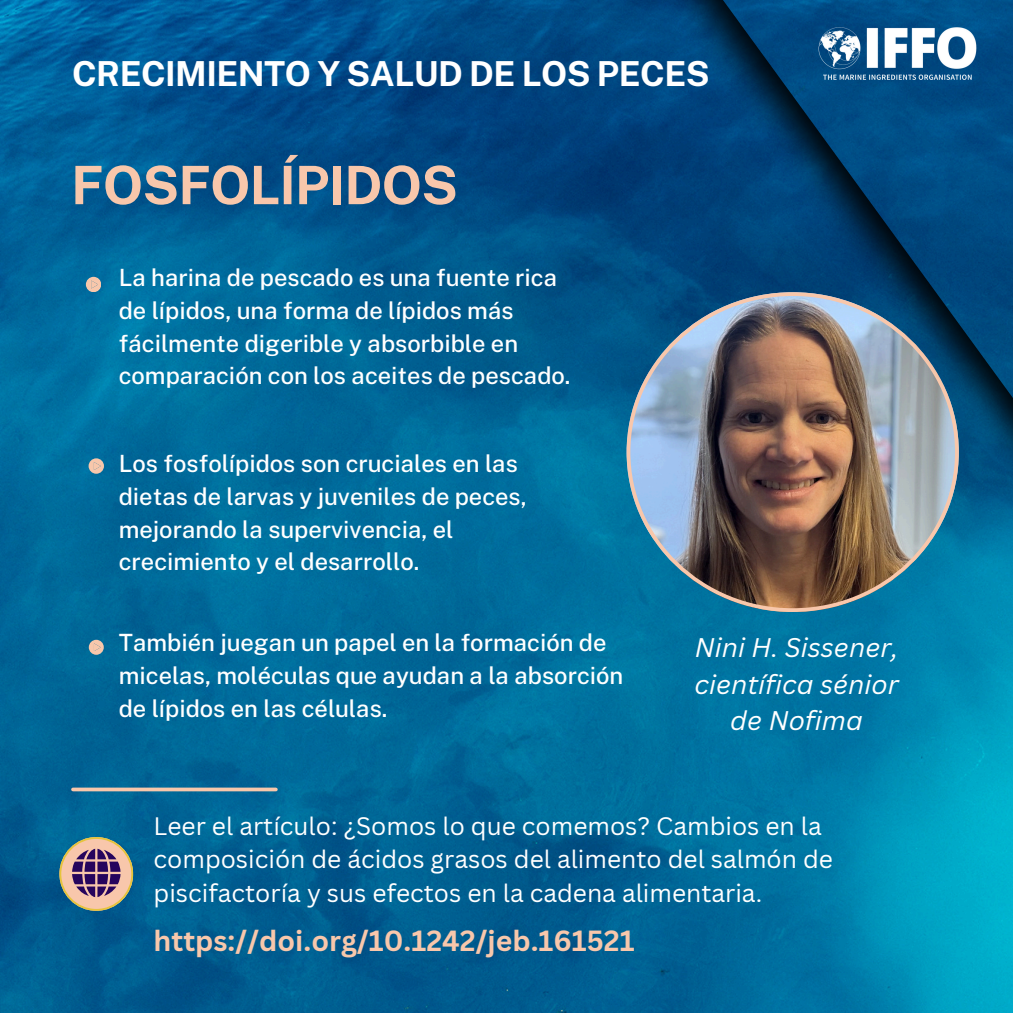
<style>
.page{position:relative;width:1013px;height:1013px;background:#fff}
.page>*{position:absolute;margin:0;border:0;box-sizing:border-box;transform-origin:0 0}
.t1{font:700 53px "Public Sans";letter-spacing:-.015em;color:#f8c7ab}
.t2{font:700 34.38px "Public Sans";letter-spacing:-.015em;color:#fff}
.t3{font:700 28.38px "Canva Sans";color:#f8c7ab}
.t4{font:italic 26.25px/36.5px "Canva Sans";color:#fff;text-align:center}
.t5{font:24.62px/33.5px "Canva Sans";color:#fff}
.t6{font:500 23.75px/32.8px "Public Sans";color:#fff}
</style>
<div class="page">
<img style="left:0;top:0;width:1012px;height:1012px">
<svg style="left:86px;top:277px;width:15px;height:15px"></svg>
<svg style="left:59px;top:837px;width:74px;height:73px;background:#92848b"></svg>
<svg style="left:89px;top:458px;width:15px;height:15px"></svg>
<svg style="left:73px;top:787px;width:203px;height:4px"></svg>
<img style="left:608px;top:0;width:404px;height:620px">
<img style="left:818px;top:27px;width:158px;height:53px">
<svg style="left:89px;top:639px;width:15px;height:15px"></svg>
<p class="t2" style="left:72px;top:54px;width:639px">CRECIMIENTO Y SALUD DE LOS PECES</p>
<h2 class="t1" style="left:71px;top:154px;width:388px">FOSFOLÍPIDOS</h2>
<h1 class="t6" style="left:119px;top:261px;width:453px">La harina de pescado es una fuente rica de lípidos, una forma de lípidos más fácilmente digerible y absorbible en comparación con los aceites de pescado.</h1>
<p class="t6" style="left:119px;top:447px;width:409px">Los fosfolípidos son cruciales en las dietas de larvas y juveniles de peces, mejorando la supervivencia, el crecimiento y el desarrollo.</p>
<h5 class="t6" style="left:119px;top:626px;width:506px">También juegan un papel en la formación de micelas, moléculas que ayudan a la absorción de lípidos en las células.</h5>
<h5 class="t4" style="left:694px;top:628px;width:206px">Nini H. Sissener, científica sénior de Nofima</h5>
<p class="t5" style="left:154px;top:808px;width:681px">Leer el artículo: ¿Somos lo que comemos? Cambios en la composición de ácidos grasos del alimento del salmón de piscifactoría y sus efectos en la cadena alimentaria.</p>
<p class="t3" style="left:154px;top:921px;width:482px">https://doi.org/10.1242/jeb.161521</p>
</div>
